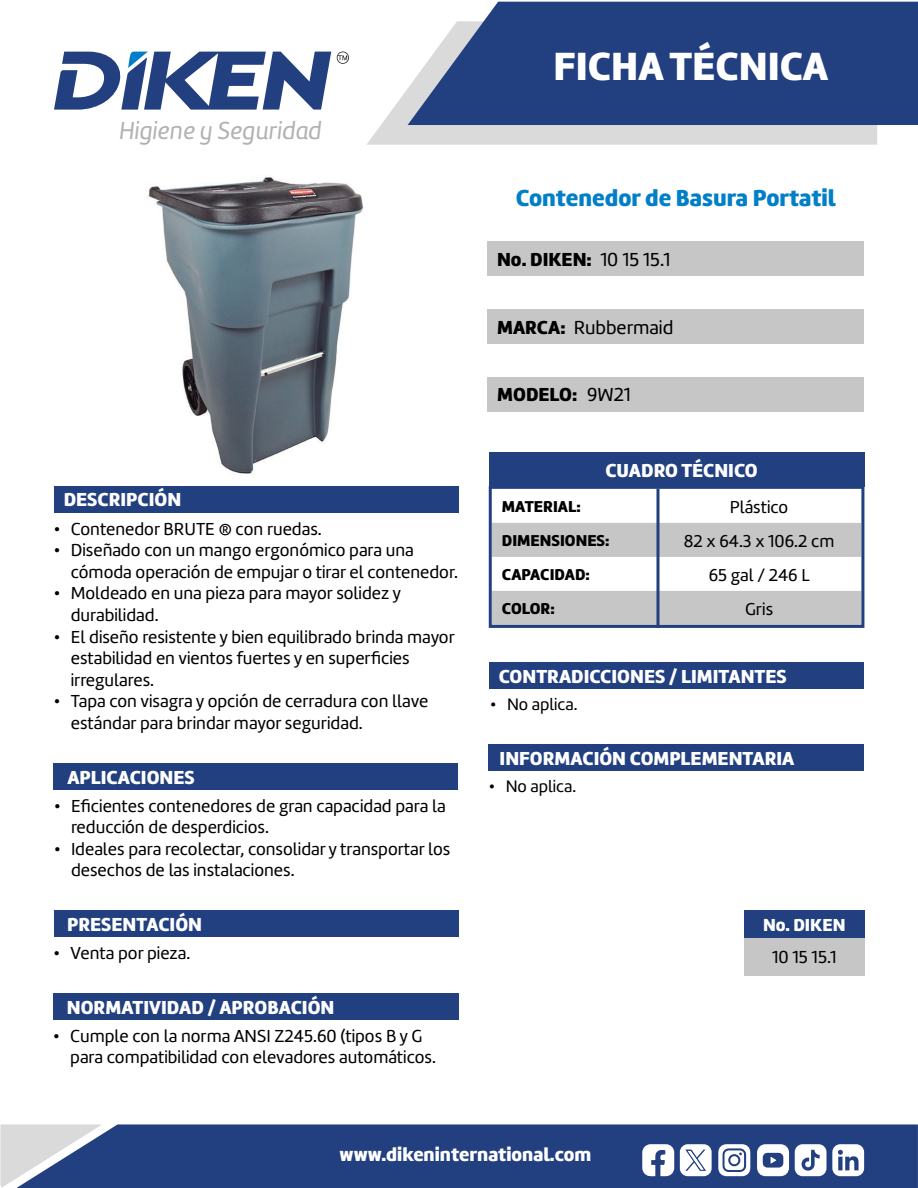
<style>
.page{position:relative;width:918px;height:1188px;background:#fff}
.page>*{position:absolute;margin:0;border:0;box-sizing:border-box;transform-origin:0 0}
.t1{font:40.8px "Amelia Basic Black";color:#fff}
.t2{font:25.5px "Amelia Basic Italic";color:#b3b2b2}
.t3{font:24px "Amelia Basic Black";color:#007fc8}
.t4{font:19.5px "Amelia Basic Black";color:#fff}
.t5{font:19.5px "Amelia Basic Black";color:#000}
.t6{font:19.5px "Amelia Basic";color:#000}
.t7{font:18px/21.6px "Amelia Basic";color:#000}
.t8{font:18px "Amelia Basic Black";color:#fff}
.t9{font:17.85px "Amelia Basic";color:#000}
.t10{font:17.25px "Amelia Basic";color:#000}
.t11{font:16.35px "Amelia Basic Black";color:#000}
.s1{font-family:"Amelia Basic"}
.s2{font-family:"Amelia Basic Black"}
</style>
<div class="page">
<div style="left:102px;top:1124px;width:816px;height:64px;background:#223f80"></div>
<svg style="left:0;top:1124px;width:102px;height:64px;background:#9ea8bf"></svg>
<svg style="left:367px;top:88px;width:510px;height:57px;background:#ddddde"></svg>
<svg style="left:408px;top:2px;width:510px;height:123px;background:#36508b"></svg>
<svg style="left:54px;top:51px;width:277px;height:59px"></svg>
<svg style="left:337px;top:52px;width:12px;height:12px"></svg>
<svg style="left:680px;top:1144px;width:32px;height:32px"></svg>
<svg style="left:642px;top:1144px;width:32px;height:32px"></svg>
<svg style="left:718px;top:1144px;width:32px;height:32px"></svg>
<div style="left:730px;top:1156px;width:8px;height:8px;background:#fff;border-radius:50%"></div>
<svg style="left:757px;top:1144px;width:32px;height:32px"></svg>
<svg style="left:795px;top:1144px;width:69px;height:32px"></svg>
<div style="left:489px;top:452px;width:375px;height:34px;background:#223f80"></div>
<div style="left:487px;top:241px;width:377px;height:34px;background:#c6c6c6"></div>
<div style="left:487px;top:310px;width:377px;height:34px;background:#c6c6c6"></div>
<div style="left:487px;top:377px;width:377px;height:34px;background:#c6c6c6"></div>
<div style="left:54px;top:486px;width:405px;height:26px;background:#223f80"></div>
<div style="left:53px;top:763px;width:405px;height:26px;background:#223f80"></div>
<div style="left:54px;top:910px;width:405px;height:27px;background:#223f80"></div>
<div style="left:53px;top:993px;width:405px;height:27px;background:#223f80"></div>
<div style="left:744px;top:910px;width:120px;height:28px;background:#223f80"></div>
<div style="left:744px;top:938px;width:120px;height:37px;background:#c6c6c6"></div>
<svg style="left:493px;top:490px;width:367px;height:134px"></svg>
<div style="left:489px;top:486px;width:375px;height:142px;border:3px solid #223f80"></div>
<hr style="left:656px;top:489px;width:3px;height:139px;background:#223f80">
<div style="left:489px;top:662px;width:374px;height:26px;background:#223f80"></div>
<div style="left:489px;top:744px;width:375px;height:27px;background:#223f80"></div>
<img style="left:147px;top:177px;width:217px;height:298px">
<h2 class="t2" style="left:119px;top:116px;width:204px">Higiene y Seguridad</h2>
<p class="t4" style="left:64px;top:488px;width:119px">DESCRIPCIÓN</p>
<p class="t7" style="left:54px;top:518px;width:269px">• Contenedor BRUTE ® con ruedas.</p>
<p class="t7" style="left:71px;top:539px;width:389px;text-indent:-17px">• Diseñado con un mango ergonómico para una cómoda operación de empujar o tirar el contenedor.</p>
<p class="t7" style="left:71px;top:583px;width:332px;text-indent:-17px">• Moldeado en una pieza para mayor solidez y durabilidad.</p>
<p class="t7" style="left:71px;top:626px;width:385px;text-indent:-17px">• El diseño resistente y bien equilibrado brinda mayor estabilidad en vientos fuertes y en superficies irregulares.</p>
<p class="t7" style="left:71px;top:691px;width:359px;text-indent:-17px">• Tapa con visagra y opción de cerradura con llave estándar para brindar mayor seguridad.</p>
<p class="t4" style="left:67px;top:765px;width:129px">APLICACIONES</p>
<p class="t7" style="left:71px;top:795px;width:376px;text-indent:-17px">• Eficientes contenedores de gran capacidad para la reducción de desperdicios.</p>
<p class="t7" style="left:71px;top:838px;width:381px;text-indent:-17px">• Ideales para recolectar, consolidar y transportar los desechos de las instalaciones.</p>
<p class="t4" style="left:67px;top:913px;width:136px">PRESENTACIÓN</p>
<p class="t7" style="left:54px;top:942px;width:138px">• Venta por pieza.</p>
<p class="t4" style="left:67px;top:995px;width:269px">NORMATIVIDAD / APROBACIÓN</p>
<p class="t7" style="left:70px;top:1025px;width:367px;text-indent:-17px">• Cumple con la norma ANSI Z245.60 (tipos B y G para compatibilidad con elevadores automáticos.</p>
<h1 class="t1" style="left:553px;top:41px;width:276px">FICHA TÉCNICA</h1>
<h3 class="t3" style="left:516px;top:184px;width:322px">Contenedor de Basura Portatil</h3>
<p class="t5" style="left:497px;top:248px;width:175px">No. DIKEN: <span class="s1">10 15 15.1</span></p>
<p class="t6" style="left:497px;top:316px;width:178px"><span class="s2">MARCA:</span> Rubbermaid</p>
<p class="t5" style="left:497px;top:383px;width:135px">MODELO: <span class="s1">9W21</span></p>
<p class="t4" style="left:605px;top:458px;width:154px">CUADRO TÉCNICO</p>
<p class="t11" style="left:502px;top:497px;width:80px">MATERIAL:</p>
<p class="t9" style="left:730px;top:496px;width:60px">Plástico</p>
<p class="t11" style="left:502px;top:531px;width:109px">DIMENSIONES:</p>
<p class="t9" style="left:684px;top:530px;width:152px">82 x 64.3 x 106.2 cm</p>
<p class="t11" style="left:502px;top:565px;width:90px">CAPACIDAD:</p>
<p class="t9" style="left:709px;top:564px;width:103px">65 gal / 246 L</p>
<p class="t11" style="left:502px;top:599px;width:54px">COLOR:</p>
<p class="t9" style="left:745px;top:598px;width:30px">Gris</p>
<p class="t4" style="left:499px;top:664px;width:289px">CONTRADICCIONES / LIMITANTES</p>
<p class="t10" style="left:490px;top:694px;width:89px">• No aplica.</p>
<p class="t4" style="left:500px;top:746px;width:296px">INFORMACIÓN COMPLEMENTARIA</p>
<p class="t10" style="left:489px;top:777px;width:89px">• No aplica.</p>
<p class="t8" style="left:763px;top:914px;width:84px">No. DIKEN</p>
<p class="t7" style="left:772px;top:947px;width:66px">10 15 15.1</p>
<p class="t4" style="left:340px;top:1143px;width:253px">www.dikeninternational.com</p>
</div>
